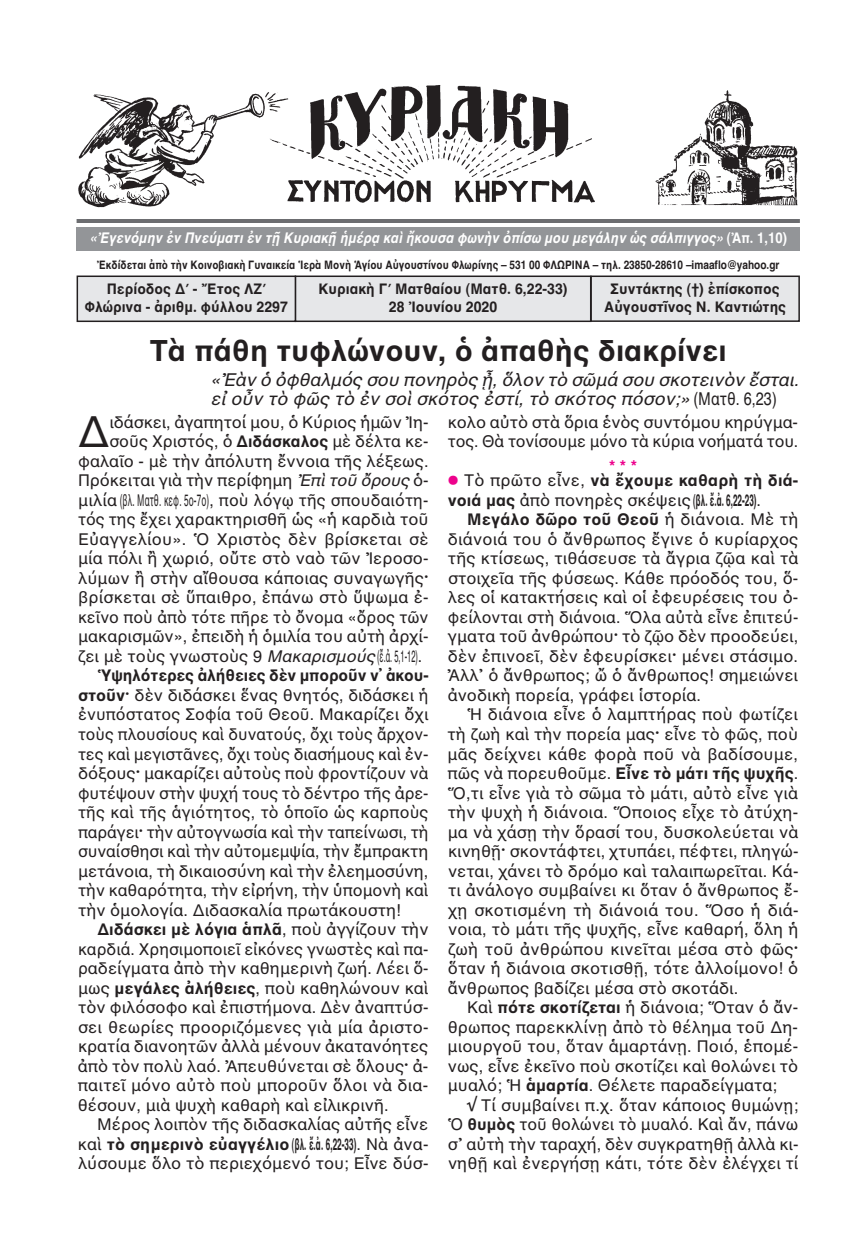
<style>
.page{position:relative;width:867px;height:1257px;background:#fff}
.page>*{position:absolute;margin:0;border:0;box-sizing:border-box;transform-origin:0 0}
.t1{font:43.5px "AL Helvetica";color:#231f20}
.t2{font:700 30px "AL Helvetica";color:#231f20}
.t3{font:italic 18px/19.5px "AL Helvetica";letter-spacing:-.01em;color:#231f20}
.t4{font:16.5px/19.5px "AL Helvetica";color:#231f20}
.t5{font:700 16.5px/14.1px "AL Helvetica";color:#231f20;text-align:center}
.t6{font:16.5px "AL Helvetica";color:#231f20;scale:.95 1}
.t7{font:700 15px/18px "AL Helvetica";color:#231f20;text-align:center;scale:.95 1}
.t8{font:italic 700 15px "AL Helvetica";color:#fff;scale:.88 1}
.t9{font:700 12px "AL Helvetica";color:#231f20;scale:.85 1}
.s1{font-style:normal}
.s2{font-weight:700}
.s3{font-style:italic}
.s4{font-weight:400}
.s5{color:#ed028c}
.s6{font-weight:400;color:#ed028c}
</style>
<div class="page">
<div style="left:296px;top:277px;width:294px;height:43px;background:#e6e7e9"></div>
<div style="left:294px;top:275px;width:297px;height:47px;border:2px solid #231f20"></div>
<div style="left:78px;top:277px;width:216px;height:43px;background:#e6e7e9"></div>
<div style="left:77px;top:275px;width:219px;height:47px;border:2px solid #231f20"></div>
<div style="left:591px;top:277px;width:207px;height:43px;background:#e6e7e9"></div>
<div style="left:590px;top:275px;width:209px;height:47px;border:2px solid #231f20"></div>
<div style="left:77px;top:217px;width:722px;height:6px;background:#6c6d70"></div>
<div style="left:77px;top:227px;width:722px;height:24px;background:#939598"></div>
<div style="left:77px;top:81px;width:722px;height:138px;background:#fff"></div>
<img style="left:78px;top:85px;width:720px;height:123px">
<p class="t8" style="left:89px;top:229px;width:794px">«Ἐγενόμην ἐν Πνεύματι ἐν τῇ Κυριακῇ ἡμέρᾳ καὶ ἤκουσα φωνὴν ὀπίσω μου μεγάλην ὡς σάλπιγγος» <span class="s1">(Ἀπ. 1,10)</span></p>
<p class="t9" style="left:97px;top:257px;width:804px">Ἐκδίδεται ἀπὸ τὴν Κοινοβιακὴ Γυναικεία Ἱερὰ Μονὴ Ἁγίου Αὐγουστίνου Φλωρίνης – 531 00 ΦΛΩΡΙΝΑ – τηλ. 23850-28610 –imaaflo@yahoo.gr</p>
<p class="t7" style="left:85px;top:279px;width:215px">Περίοδος Δ΄ - Ἔτος ΛΖ΄<br>Φλώρινα - ἀριθμ. φύλλου 2297</p>
<p class="t7" style="left:604px;top:279px;width:193px">Συντάκτης (†) ἐπίσκοπος<br>Αὐγουστῖνος Ν. Καντιώτης</p>
<p class="t2" style="left:150px;top:333px;width:578px">Τὰ πάθη τυφλώνουν, ὁ ἀπαθὴς διακρίνει</p>
<p class="t3" style="left:210px;top:370px;width:590px">«Ἐὰν ὁ ὀφθαλμός σου πονηρὸς ᾖ, ὅλον τὸ σῶμά σου σκοτεινὸν ἔσται. εἰ οὖν τὸ φῶς τὸ ἐν σοὶ σκότος ἐστί, τὸ σκότος πόσον;» <span class="s1">(Ματθ. 6,23)</span></p>
<p class="t7" style="left:318px;top:279px;width:264px">Κυριακὴ Γ΄ Ματθαίου (Ματθ. 6,22-33)<br>28 Ἰουνίου 2020</p>
<p class="t1" style="left:78px;top:407px;width:33px">Δ</p>
<p class="t4" style="left:109px;top:412px;width:320px">ιδάσκει, ἀγαπητοί μου, ὁ Κύριος ἡμῶν Ἰη-</p>
<p class="t4" style="left:109px;top:432px;width:320px">σοῦς Χριστός, ὁ <span class="s2">Διδάσκαλος</span> μὲ δέλτα κε-</p>
<p class="t4" style="left:78px;top:451px;width:352px">φαλαῖο - μὲ τὴν ἀπόλυτη ἔννοια τῆς λέξεως.</p>
<p class="t4" style="left:78px;top:471px;width:352px">Πρόκειται γιὰ τὴν περίφημη <span class="s3">Ἐπὶ τοῦ ὄρους</span> ὁ-</p>
<p class="t4" style="left:78px;top:490px;width:352px">μιλία (βλ. Ματθ. κεφ. 5ο-7ο), ποὺ λόγῳ τῆς σπουδαιότη-</p>
<p class="t4" style="left:78px;top:510px;width:352px">τός της ἔχει χαρακτηρισθῆ ὡς «ἡ καρδιὰ τοῦ</p>
<p class="t4" style="left:78px;top:529px;width:352px">Εὐαγγελίου». Ὁ Χριστὸς δὲν βρίσκεται σὲ</p>
<p class="t4" style="left:78px;top:549px;width:352px">μία πόλι ἢ χωριό, οὔτε στὸ ναὸ τῶν Ἰεροσο-</p>
<p class="t4" style="left:78px;top:568px;width:352px">λύμων ἢ στὴν αἴθουσα κάποιας συναγωγῆς<span class="s2">·</span></p>
<p class="t4" style="left:78px;top:588px;width:351px">βρίσκεται σὲ ὕπαιθρο, ἐπάνω στὸ ὕψωμα ἐ-</p>
<p class="t4" style="left:78px;top:607px;width:352px">κεῖνο ποὺ ἀπὸ τότε πῆρε τὸ ὄνομα «ὄρος τῶν</p>
<p class="t4" style="left:78px;top:627px;width:352px">μακαρισμῶν», ἐπειδὴ ἡ ὁμιλία του αὐτὴ ἀρχί-</p>
<p class="t4" style="left:78px;top:646px;width:346px">ζει μὲ τοὺς γνωστοὺς 9 <span class="s3">Μακαρισμούς</span>(ἔ.ἀ. 5,1-12).</p>
<p class="t5" style="left:97px;top:668px;width:332px">Ὑψηλότερες ἀλήθειες δὲν μποροῦν ν᾽ ἀκου-</p>
<p class="t4" style="left:78px;top:685px;width:352px"><span class="s2">στοῦν·</span> δὲν διδάσκει ἕνας θνητός, διδάσκει ἡ</p>
<p class="t4" style="left:78px;top:705px;width:352px">ἐνυπόστατος Σοφία τοῦ Θεοῦ. Μακαρίζει ὄχι</p>
<p class="t6" style="left:78px;top:724px;width:370px">τοὺς πλουσίους καὶ δυνατούς, ὄχι τοὺς ἄρχον-</p>
<p class="t4" style="left:78px;top:744px;width:352px">τες καὶ μεγιστᾶνες, ὄχι τοὺς διασήμους καὶ ἐν-</p>
<p class="t4" style="left:78px;top:763px;width:352px">δόξους<span class="s2">·</span> μακαρίζει αὐτοὺς ποὺ φροντίζουν νὰ</p>
<p class="t4" style="left:78px;top:783px;width:352px">φυτέψουν στὴν ψυχή τους τὸ δέντρο τῆς ἀρε-</p>
<p class="t4" style="left:78px;top:802px;width:352px">τῆς καὶ τῆς ἁγιότητος, τὸ ὁποῖο ὡς καρποὺς</p>
<p class="t4" style="left:78px;top:822px;width:352px">παράγει<span class="s2">·</span> τὴν αὐτογνωσία καὶ τὴν ταπείνωσι, τὴ</p>
<p class="t4" style="left:78px;top:841px;width:352px">συναίσθησι καὶ τὴν αὐτομεμψία, τὴν ἔμπρακτη</p>
<p class="t4" style="left:78px;top:861px;width:352px">μετάνοια, τὴ δικαιοσύνη καὶ τὴν ἐλεημοσύνη,</p>
<p class="t4" style="left:78px;top:880px;width:352px">τὴν καθαρότητα, τὴν εἰρήνη, τὴν ὑπομονὴ καὶ</p>
<p class="t4" style="left:78px;top:900px;width:324px">τὴν ὁμολογία. Διδασκαλία πρωτάκουστη!</p>
<p class="t5" style="left:97px;top:922px;width:332px">Διδάσκει μὲ λόγια ἁπλᾶ<span class="s4">, ποὺ ἀγγίζουν τὴν</span></p>
<p class="t4" style="left:78px;top:939px;width:352px">καρδιά. Χρησιμοποιεῖ εἰκόνες γνωστὲς καὶ πα-</p>
<p class="t4" style="left:78px;top:958px;width:352px">ραδείγματα ἀπὸ τὴν καθημερινὴ ζωή. Λέει ὅ-</p>
<p class="t4" style="left:78px;top:978px;width:352px">μως <span class="s2">μεγάλες ἀλήθειες</span>, ποὺ καθηλώνουν καὶ</p>
<p class="t4" style="left:78px;top:997px;width:352px">τὸν φιλόσοφο καὶ ἐπιστήμονα. Δὲν ἀναπτύσ-</p>
<p class="t4" style="left:78px;top:1017px;width:352px">σει θεωρίες προοριζόμενες γιὰ μία ἀριστο-</p>
<p class="t4" style="left:78px;top:1036px;width:351px">κρατία διανοητῶν ἀλλὰ μένουν ἀκατανόητες</p>
<p class="t4" style="left:78px;top:1056px;width:352px">ἀπὸ τὸν πολὺ λαό. Ἀπευθύνεται σὲ ὅλους<span class="s2">·</span> ἀ-</p>
<p class="t4" style="left:78px;top:1075px;width:352px">παιτεῖ μόνο αὐτὸ ποὺ μποροῦν ὅλοι νὰ δια-</p>
<p class="t4" style="left:78px;top:1095px;width:312px">θέσουν, μιὰ ψυχὴ καθαρὴ καὶ εἰλικρινῆ.</p>
<p class="t4" style="left:97px;top:1114px;width:332px">Μέρος λοιπὸν τῆς διδασκαλίας αὐτῆς εἶνε</p>
<p class="t5" style="left:78px;top:1136px;width:352px"><span class="s4">καὶ</span> τὸ σημερινὸ εὐαγγέλιο (βλ. ἔ.ἀ. 6,22-33)<span class="s4">. Νὰ ἀνα-</span></p>
<p class="t4" style="left:78px;top:1153px;width:352px">λύσουμε ὅλο τὸ περιεχόμενό του; Εἶνε δύσ-</p>
<p class="t4" style="left:448px;top:412px;width:352px">κολο αὐτὸ στὰ ὅρια ἑνὸς συντόμου κηρύγμα&shy;τος. Θὰ τονίσουμε μόνο τὰ κύρια νοήματά του.</p>
<p class="t5" style="left:448px;top:459px;width:352px"><span class="s5">***<br></span><span class="s6">⃝</span> <span class="s4">Τὸ πρῶτο εἶνε,</span> νὰ ἔχουμε καθαρὴ τὴ διά-</p>
<p class="t5" style="left:448px;top:493px;width:315px">νοιά μας <span class="s4">ἀπὸ πονηρὲς σκέψεις</span>(βλ. ἔ.ἀ. 6,22-23)<span class="s4">.</span></p>
<p class="t5" style="left:467px;top:512px;width:332px">Μεγάλο δῶρο τοῦ Θεοῦ <span class="s4">ἡ διάνοια. Μὲ τὴ</span></p>
<p class="t4" style="left:448px;top:529px;width:352px">διάνοιά του ὁ ἄνθρωπος ἔγινε ὁ κυρίαρχος</p>
<p class="t4" style="left:448px;top:549px;width:352px">τῆς κτίσεως, τιθάσευσε τὰ ἄγρια ζῷα καὶ τὰ</p>
<p class="t4" style="left:448px;top:568px;width:352px">στοιχεῖα τῆς φύσεως. Κάθε πρόοδός του, ὅ-</p>
<p class="t4" style="left:448px;top:588px;width:352px">λες οἱ κατακτήσεις καὶ οἱ ἐφευρέσεις του ὀ-</p>
<p class="t4" style="left:448px;top:607px;width:352px">φείλονται στὴ διάνοια. Ὅλα αὐτὰ εἶνε ἐπιτεύ-</p>
<p class="t4" style="left:448px;top:627px;width:352px">γματα τοῦ ἀνθρώπου<span class="s2">·</span> τὸ ζῷο δὲν προοδεύει,</p>
<p class="t4" style="left:448px;top:646px;width:352px">δὲν ἐπινοεῖ, δὲν ἐφευρίσκει<span class="s2">·</span> μένει στάσιμο.</p>
<p class="t4" style="left:447px;top:666px;width:352px">Ἀλλ᾽ ὁ ἄνθρωπος; ὤ ὁ ἄνθρωπος! σημειώνει</p>
<p class="t4" style="left:447px;top:685px;width:255px">ἀνοδικὴ πορεία, γράφει ἱστορία.</p>
<p class="t4" style="left:467px;top:705px;width:332px">Ἡ διάνοια εἶνε ὁ λαμπτήρας ποὺ φωτίζει</p>
<p class="t4" style="left:447px;top:724px;width:352px">τὴ ζωὴ καὶ τὴν πορεία μας<span class="s2">·</span> εἶνε τὸ φῶς, ποὺ</p>
<p class="t4" style="left:447px;top:744px;width:352px">μᾶς δείχνει κάθε φορὰ ποῦ νὰ βαδίσουμε,</p>
<p class="t5" style="left:447px;top:766px;width:352px"><span class="s4">πῶς νὰ πορευθοῦμε.</span> Εἶνε τὸ μάτι τῆς ψυχῆς<span class="s4">.</span></p>
<p class="t4" style="left:448px;top:783px;width:352px">Ὅ,τι εἶνε γιὰ τὸ σῶμα τὸ μάτι, αὐτὸ εἶνε γιὰ</p>
<p class="t4" style="left:447px;top:802px;width:352px">τὴν ψυχὴ ἡ διάνοια. Ὅποιος εἶχε τὸ ἀτύχη-</p>
<p class="t4" style="left:447px;top:822px;width:352px">μα νὰ χάσῃ τὴν ὅρασί του, δυσκολεύεται νὰ</p>
<p class="t4" style="left:448px;top:841px;width:352px">κινηθῇ<span class="s2">·</span> σκοντάφτει, χτυπάει, πέφτει, πληγώ-</p>
<p class="t4" style="left:448px;top:861px;width:352px">νεται, χάνει τὸ δρόμο καὶ ταλαιπωρεῖται. Κά-</p>
<p class="t4" style="left:448px;top:880px;width:352px">τι ἀνάλογο συμβαίνει κι ὅταν ὁ ἄνθρωπος ἔ-</p>
<p class="t4" style="left:448px;top:900px;width:352px">χῃ σκοτισμένη τὴ διάνοιά του. Ὅσο ἡ διά-</p>
<p class="t4" style="left:448px;top:919px;width:352px">νοια, τὸ μάτι τῆς ψυχῆς, εἶνε καθαρή, ὅλη ἡ</p>
<p class="t4" style="left:448px;top:939px;width:352px">ζωὴ τοῦ ἀνθρώπου κινεῖται μέσα στὸ φῶς<span class="s2">·</span></p>
<p class="t4" style="left:448px;top:958px;width:352px">ὅταν ἡ διάνοια σκοτισθῇ, τότε ἀλλοίμονο! ὁ</p>
<p class="t4" style="left:447px;top:978px;width:292px">ἄνθρωπος βαδίζει μέσα στὸ σκοτάδι.</p>
<p class="t4" style="left:467px;top:997px;width:332px">Καὶ <span class="s2">πότε σκοτίζεται</span> ἡ διάνοια; Ὅταν ὁ ἄν-</p>
<p class="t4" style="left:447px;top:1017px;width:352px">θρωπος παρεκκλίνῃ ἀπὸ τὸ θέλημα τοῦ Δη-</p>
<p class="t4" style="left:447px;top:1036px;width:352px">μιουργοῦ του, ὅταν ἁμαρτάνῃ. Ποιό, ἑπομέ-</p>
<p class="t4" style="left:448px;top:1056px;width:352px">νως, εἶνε ἐκεῖνο ποὺ σκοτίζει καὶ θολώνει τὸ</p>
<p class="t4" style="left:448px;top:1075px;width:331px">μυαλό; Ἡ <span class="s2">ἁμαρτία</span>. Θέλετε παραδείγματα;</p>
<p class="t4" style="left:481px;top:1095px;width:318px">Τί συμβαίνει π.χ. ὅταν κάποιος θυμώνῃ;</p>
<p class="t4" style="left:448px;top:1114px;width:352px">Ὁ <span class="s2">θυμὸς</span> τοῦ θολώνει τὸ μυαλό. Καὶ ἄν, πάνω</p>
<p class="t4" style="left:448px;top:1134px;width:352px">σ᾽ αὐτὴ τὴν ταραχή, δὲν συγκρατηθῇ ἀλλὰ κι-</p>
<p class="t4" style="left:448px;top:1153px;width:352px">νηθῇ καὶ ἐνεργήσῃ κάτι, τότε δὲν ἐλέγχει τί</p>
</div>
